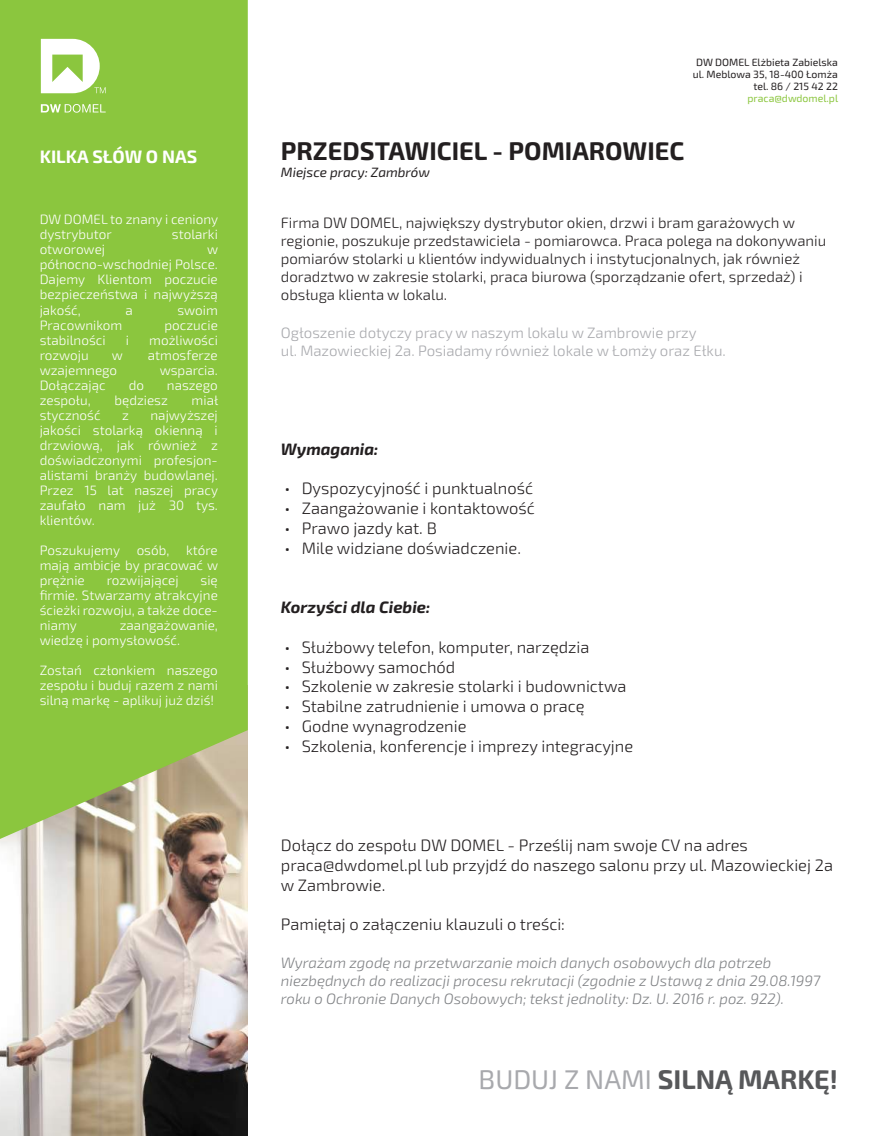
<style>
.page{position:relative;width:893px;height:1136px;background:#fff}
.page>*{position:absolute;margin:0;border:0;box-sizing:border-box;transform-origin:0 0}
.t1{font:700 27px "Exo 2";color:#57585a}
.t2{font:700 25.5px "Exo 2";color:#231f20}
.t3{font:700 18px "Exo 2";color:#fff}
.t4{font:300 16.5px/19.8px "Exo 2";color:#231f20}
.t5{font:italic 700 16.5px "Exo 2";color:#231f20}
.t6{font:300 15px/18px "Exo 2";color:#231f20}
.t7{font:italic 300 15px/18px "Exo 2";color:#808285}
.t8{font:300 15px/18px "Exo 2";color:#a8a9ad}
.t9{font:300 13.5px/15px "Exo 2";color:#fff;text-align:justify}
.t10{font:italic 13.5px "Exo 2";color:#231f20}
.t11{font:10.5px/12px "Exo 2";color:#231f20;text-align:right}
.t12{font:10.5px "Exo 2";color:#8bc63e}
.s1{font-weight:400;color:#a8a9ad}
</style>
<div class="page">
<img style="left:0;top:838px;width:248px;height:297px">
<svg style="left:0;top:0;width:248px;height:838px;background:#8ec444"></svg>
<svg style="left:41px;top:104px;width:65px;height:9px"></svg>
<svg style="left:41px;top:39px;width:65px;height:54px"></svg>
<h3 class="t3" style="left:40px;top:143px;width:159px">KILKA SŁÓW O NAS</h3>
<p class="t9" style="left:40px;top:212px;width:180px">DW DOMEL to znany i ceniony dystrybutor</p>
<p class="t9" style="left:172px;top:227px;width:47px">stolarki</p>
<p class="t9" style="left:40px;top:242px;width:67px">otworowej</p>
<p class="t9" style="left:40px;top:242px;width:180px;text-indent:167px">w północno-wschodniej Polsce.<br>Dajemy Klientom poczucie bezpieczeństwa i najwyższą jakość,</p>
<p class="t9" style="left:125px;top:302px;width:9px">a</p>
<p class="t9" style="left:177px;top:302px;width:42px">swoim</p>
<p class="t9" style="left:40px;top:317px;width:84px">Pracownikom</p>
<p class="t9" style="left:165px;top:317px;width:55px">poczucie</p>
<p class="t9" style="left:40px;top:332px;width:67px">stabilności</p>
<p class="t9" style="left:126px;top:332px;width:5px">i</p>
<p class="t9" style="left:149px;top:332px;width:70px">możliwości</p>
<p class="t9" style="left:40px;top:347px;width:51px">rozwoju</p>
<p class="t9" style="left:112px;top:347px;width:13px">w</p>
<p class="t9" style="left:148px;top:347px;width:72px">atmosferze</p>
<p class="t9" style="left:40px;top:362px;width:79px">wzajemnego</p>
<p class="t9" style="left:160px;top:362px;width:60px">wsparcia.</p>
<p class="t9" style="left:40px;top:377px;width:68px">Dołączając</p>
<p class="t9" style="left:129px;top:377px;width:17px">do</p>
<p class="t9" style="left:167px;top:377px;width:52px">naszego</p>
<p class="t9" style="left:40px;top:392px;width:53px">zespołu,</p>
<p class="t9" style="left:115px;top:392px;width:55px">będziesz</p>
<p class="t9" style="left:192px;top:392px;width:28px">miał</p>
<p class="t9" style="left:40px;top:407px;width:62px">styczność</p>
<p class="t9" style="left:122px;top:407px;width:8px">z</p>
<p class="t9" style="left:40px;top:407px;width:180px;text-indent:111px">najwyższej jakości stolarką okienną i drzwiową, jak również z doświadczonymi profesjon&shy;alistami branży budowlanej.<br>Przez 15 lat naszej pracy zaufało nam już 30 tys. klientów.</p>
<p class="t9" style="left:40px;top:542px;width:180px">Poszukujemy osób, które mają ambicje by pracować w prężnie</p>
<p class="t9" style="left:40px;top:572px;width:180px;text-indent:161px">się firmie. Stwarzamy atrakcyjne ścieżki rozwoju, a także doce&shy;niamy</p>
<p class="t9" style="left:107px;top:572px;width:73px">rozwijającej</p>
<p class="t9" style="left:40px;top:617px;width:180px;text-indent:80px">zaangażowanie, wiedzę i pomysłowość.</p>
<p class="t9" style="left:40px;top:662px;width:180px">Zostań członkiem naszego zespołu i buduj razem z nami silną markę - aplikuj już dziś!</p>
<p class="t11" style="left:693px;top:56px;width:147px">DW DOMEL Elżbieta Zabielska ul. Meblowa 35, 18-400 Łomża tel. 86 / 215 42 22</p>
<p class="t12" style="left:747px;top:91px;width:92px">praca@dwdomel.pl</p>
<h2 class="t2" style="left:281px;top:132px;width:405px">PRZEDSTAWICIEL - POMIAROWIEC</h2>
<p class="t10" style="left:281px;top:162px;width:150px">Miejsce pracy: Zambrów</p>
<p class="t6" style="left:281px;top:213px;width:547px">Firma DW DOMEL, największy dystrybutor okien, drzwi i bram garażowych w regionie, poszukuje przedstawiciela - pomiarowca. Praca polega na dokonywaniu pomiarów stolarki u klientów indywidualnych i instytucjonalnych, jak również doradztwo w zakresie stolarki, praca biurowa (sporządzanie ofert, sprzedaż) i obsługa klienta w lokalu.</p>
<p class="t8" style="left:281px;top:323px;width:446px">Ogłoszenie dotyczy pracy w naszym lokalu w Zambrowie przy<br>ul. Mazowieckiej 2a. Posiadamy również lokale w Łomży oraz Ełku.</p>
<p class="t5" style="left:281px;top:436px;width:99px">Wymagania:</p>
<p class="t4" style="left:285px;top:478px;width:250px">• Dyspozycyjność i punktualność</p>
<p class="t4" style="left:285px;top:498px;width:252px">• Zaangażowanie i kontaktowość</p>
<p class="t4" style="left:285px;top:517px;width:154px">• Prawo jazdy kat. B</p>
<p class="t4" style="left:285px;top:537px;width:238px">• Mile widziane doświadczenie.</p>
<p class="t5" style="left:281px;top:595px;width:151px">Korzyści dla Ciebie:</p>
<p class="t4" style="left:285px;top:636px;width:306px">• Służbowy telefon, komputer, narzędzia</p>
<p class="t4" style="left:285px;top:656px;width:172px">• Służbowy samochód</p>
<p class="t4" style="left:285px;top:676px;width:343px">• Szkolenie w zakresie stolarki i budownictwa</p>
<p class="t4" style="left:285px;top:696px;width:301px">• Stabilne zatrudnienie i umowa o pracę</p>
<p class="t4" style="left:285px;top:715px;width:183px">• Godne wynagrodzenie</p>
<p class="t4" style="left:285px;top:735px;width:350px">• Szkolenia, konferencje i imprezy integracyjne</p>
<p class="t4" style="left:281px;top:834px;width:554px">Dołącz do zespołu DW DOMEL - Prześlij nam swoje CV na adres praca@dwdomel.pl lub przyjdź do naszego salonu przy ul. Mazowieckiej 2a w Zambrowie.</p>
<p class="t4" style="left:281px;top:913px;width:286px">Pamiętaj o załączeniu klauzuli o treści:</p>
<p class="t7" style="left:281px;top:953px;width:541px">Wyrażam zgodę na przetwarzanie moich danych osobowych dla potrzeb niezbędnych do realizacji procesu rekrutacji (zgodnie z Ustawą z dnia 29.08.1997 roku o Ochronie Danych Osobowych; tekst jednolity: Dz. U. 2016 r. poz. 922).</p>
<h1 class="t1" style="left:479px;top:1059px;width:361px"><span class="s1">BUDUJ Z NAMI</span> SILNĄ MARKĘ!</h1>
</div>
